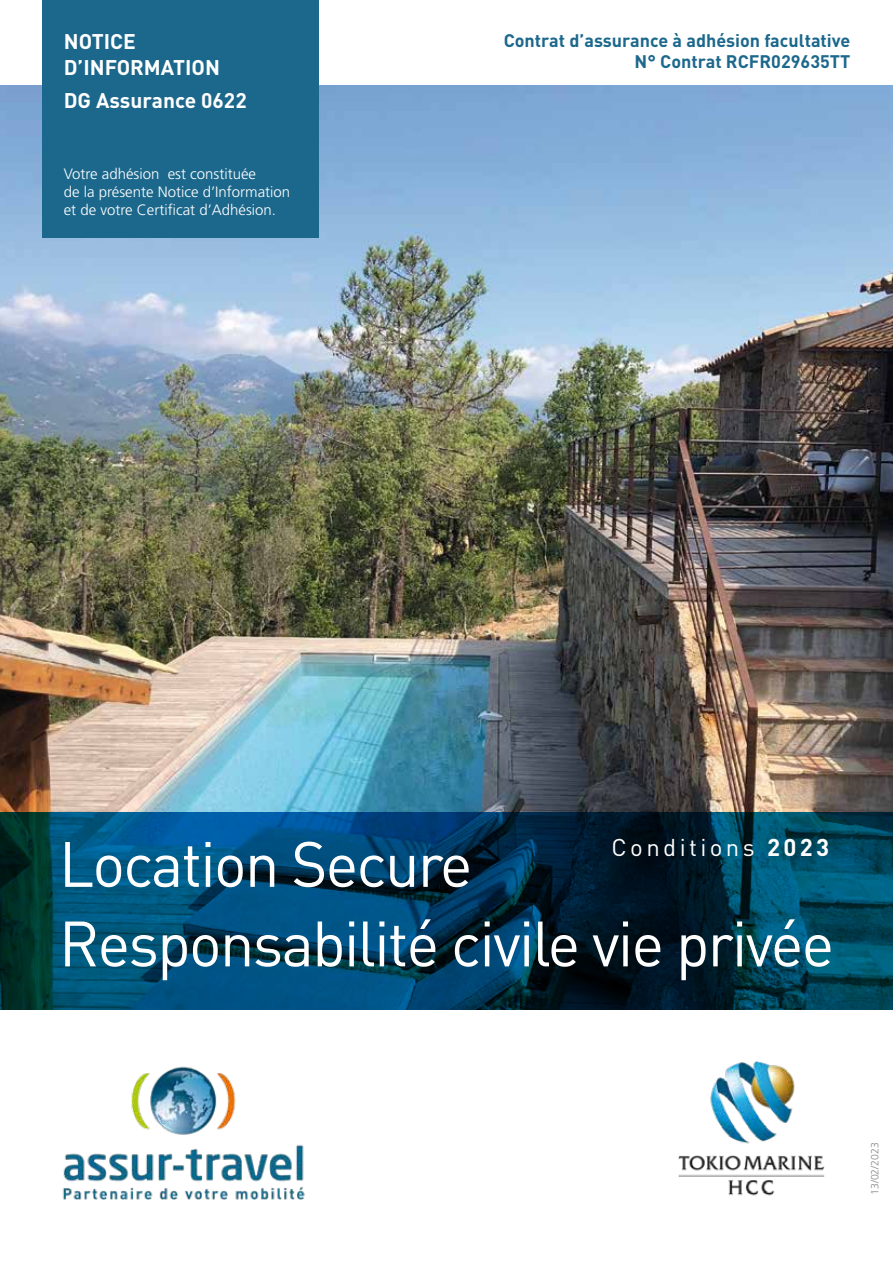
<style>
.page{position:relative;width:893px;height:1263px;background:#fff}
.page>*{position:absolute;margin:0;border:0;box-sizing:border-box;transform-origin:0 0}
.t1{font:63px/79.5px "DIN";letter-spacing:-.03em;color:#fff}
.t2{font:24px "DIN";letter-spacing:.14em;color:#fff}
.t3{font:700 21px/25.2px "DIN";color:#fff}
.t4{font:700 18px/21.6px "DIN";color:#1c688c;text-align:right}
.t5{font:300 15px/18px "Frutiger LT Std";color:#fff}
.t6{font:300 10.5px "Frutiger LT Std";color:#868789}
.s1{font-weight:700}
</style>
<div class="page">
<img style="left:0;top:85px;width:893px;height:727px">
<svg style="left:0;top:812px;width:893px;height:198px;background:#003c59"></svg>
<div style="left:43px;top:0;width:276px;height:238px;background:#1c688c"></div>
<img style="left:678px;top:1060px;width:147px;height:136px">
<img style="left:62px;top:1066px;width:243px;height:134px">
<h3 class="t3" style="left:64px;top:30px;width:158px">NOTICE<br>D’INFORMATION</h3>
<h3 class="t3" style="left:64px;top:89px;width:184px">DG Assurance 0622</h3>
<p class="t5" style="left:64px;top:166px;width:228px">Votre adhésion est constituée<br>de la présente Notice d’Information et de votre Certificat d’Adhésion.</p>
<p class="t4" style="left:504px;top:30px;width:348px">Contrat d’assurance à adhésion facultative<br>N° Contrat RCFR029635TT</p>
<h2 class="t2" style="left:612px;top:838px;width:219px">Conditions <span class="s1">2023</span></h2>
<h1 class="t1" style="left:59px;top:830px;width:777px">Location Secure<br>Responsabilité civile vie privée</h1>
<p class="t6" style="left:870px;top:1195px;width:54px;rotate:-90deg">13/02/2023</p>
</div>
